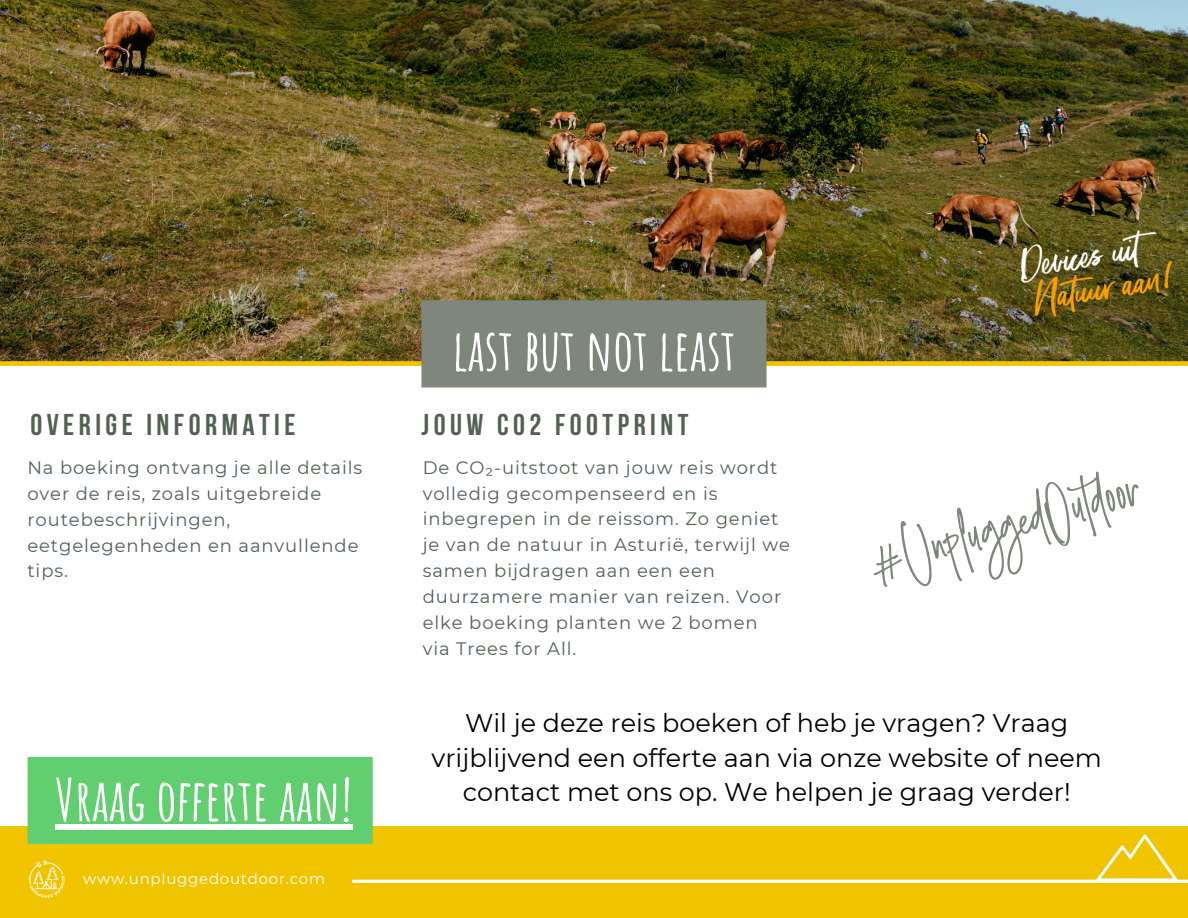
<style>
.page{position:relative;width:1188px;height:918px;background:#fff}
.page>*{position:absolute;margin:0;border:0;box-sizing:border-box;transform-origin:0 0}
.t1{font:700 57px "Amatic SC";color:#fff}
.t2{font:54.75px "Smooth Stone";color:#7f867b}
.t3{font:700 30px "Bebas Neue";letter-spacing:.15em;color:#526153}
.t4{font:25.5px/34.8px "Montserrat";color:#000;text-align:center}
.t5{font:18px/25.8px "Montserrat";letter-spacing:.05em;color:#526153}
.t6{font:15px "Montserrat";letter-spacing:.05em;color:#fff}
</style>
<div class="page">
<div style="left:0;top:826px;width:1188px;height:92px;background:#f1c400"></div>
<img style="left:0;top:0;width:1188px;height:300px">
<img style="left:0;top:300px;width:1188px;height:87px">
<img style="left:29px;top:883px;width:36px;height:15px">
<img style="left:1021px;top:230px;width:150px;height:87px">
<svg style="left:28px;top:757px;width:1160px;height:126px"></svg>
<div style="left:55px;top:824px;width:297px;height:6px;background:#fff"></div>
<p class="t1" style="left:452px;top:313px;width:285px">last but not least</p>
<h5 class="t3" style="left:30px;top:412px;width:267px">OVERIGE INFORMATIE</h5>
<h3 class="t3" style="left:422px;top:412px;width:268px">JOUW CO2 FOOTPRINT</h3>
<h5 class="t5" style="left:27px;top:455px;width:336px">Na boeking ontvang je alle details over de reis, zoals uitgebreide routebeschrijvingen, eetgelegenheden en aanvullende tips.</h5>
<p class="t5" style="left:423px;top:454px;width:369px">De CO₂-uitstoot van jouw reis wordt volledig gecompenseerd en is inbegrepen in de reissom. Zo geniet je van de natuur in Asturië, terwijl we samen bijdragen aan een een duurzamere manier van reizen. Voor elke boeking planten we 2 bomen<br>via Trees for All.</p>
<p class="t2" style="left:863px;top:526px;width:279px;rotate:-16deg">#Unplug edOutdoor</p>
<h1 class="t1" style="left:55px;top:763px;width:299px">Vraag offerte aan!</h1>
<p class="t6" style="left:83px;top:869px;width:243px">www.unpluggedoutdoor.com</p>
<h3 class="t4" style="left:432px;top:705px;width:672px">Wil je deze reis boeken of heb je vragen? Vraag vrijblijvend een offerte aan via onze website of neem contact met ons op. We helpen je graag verder!</h3>
</div>
